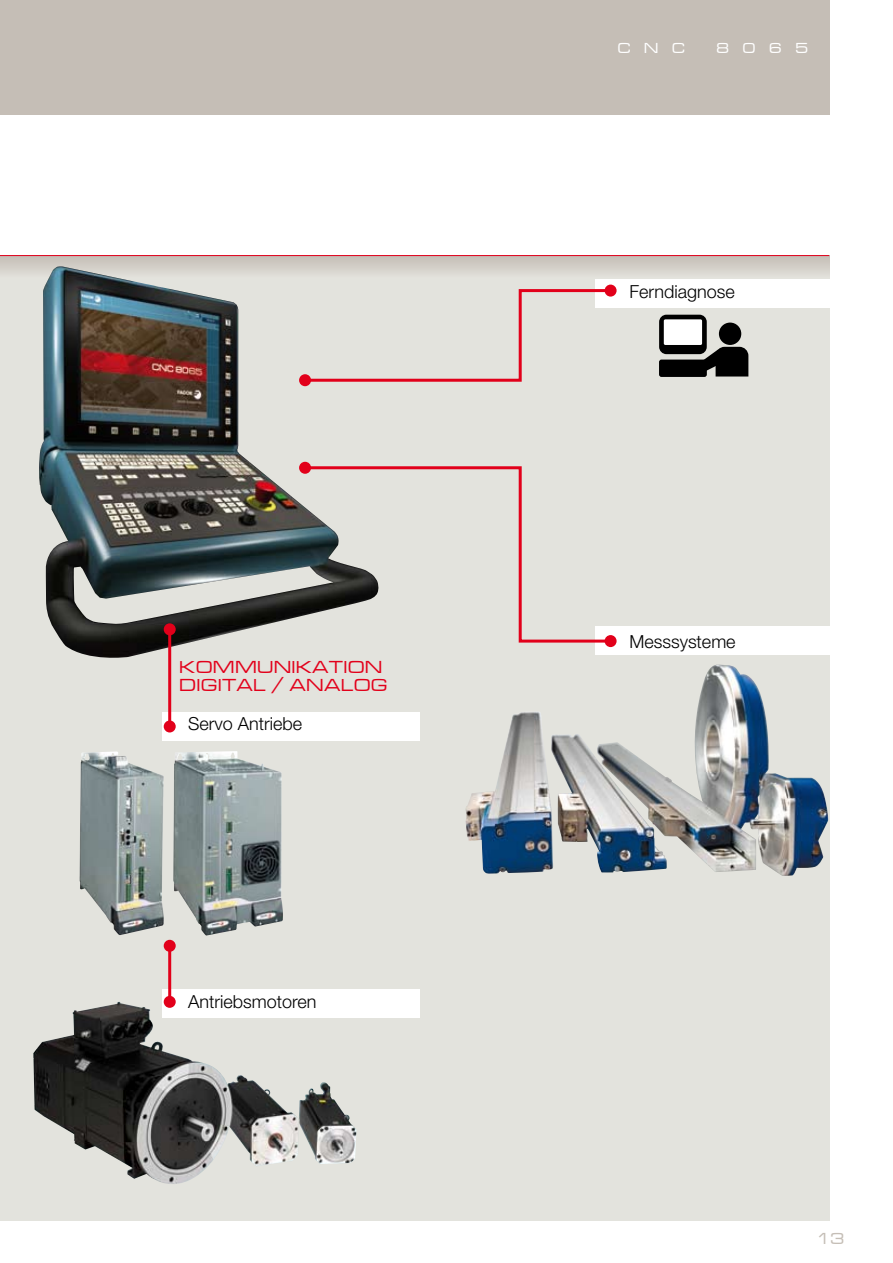
<style>
.page{position:relative;width:893px;height:1263px;background:#fff}
.page>*{position:absolute;margin:0;border:0;box-sizing:border-box;transform-origin:0 0}
.t1{font:300 18px "Helvetica Neue LT Std";color:#000}
.t2{font:500 18px/18px "Microgramma D";letter-spacing:.05em;color:#e2001a}
.t3{font:500 16.5px "Microgramma D";color:#c5beb6}
.t4{font:500 15px "Microgramma D";letter-spacing:.925em;color:#fff}
</style>
<div class="page">
<div style="left:0;top:0;width:829px;height:115px;background:#c5beb6"></div>
<div style="left:0;top:255px;width:829px;height:965px;background:#e3e3dd"></div>
<div style="left:595px;top:279px;width:245px;height:29px;background:#fff"></div>
<div style="left:595px;top:626px;width:254px;height:29px;background:#fff"></div>
<div style="left:162px;top:711px;width:258px;height:29px;background:#fff"></div>
<div style="left:162px;top:989px;width:258px;height:28px;background:#fff"></div>
<svg style="left:0;top:256px;width:829px;height:17px;background:#cec8c1"></svg>
<img style="left:39px;top:266px;width:340px;height:396px">
<img style="left:173px;top:751px;width:110px;height:185px">
<img style="left:33px;top:1002px;width:266px;height:182px">
<div style="left:659px;top:315px;width:48px;height:39px;background:#000;border-radius:7px"></div>
<div style="left:664px;top:319px;width:38px;height:26px;background:#fff;border-radius:2px"></div>
<div style="left:659px;top:360px;width:48px;height:17px;background:#000;border-radius:2px"></div>
<div style="left:719px;top:323px;width:22px;height:22px;background:#000;border-radius:50%"></div>
<svg style="left:695px;top:347px;width:53px;height:29px"></svg>
<hr style="left:0;top:255px;width:829px;height:1px;background:#e2001a">
<svg style="left:302px;top:288px;width:307px;height:95px"></svg>
<div style="left:605px;top:285px;width:12px;height:12px;background:#e2001a;border-radius:50%"></div>
<div style="left:299px;top:374px;width:12px;height:12px;background:#e2001a;border-radius:50%"></div>
<hr style="left:168px;top:629px;width:3px;height:97px;background:#e2001a">
<div style="left:164px;top:623px;width:12px;height:12px;background:#e2001a;border-radius:50%"></div>
<div style="left:164px;top:720px;width:12px;height:12px;background:#e2001a;border-radius:50%"></div>
<hr style="left:168px;top:946px;width:3px;height:56px;background:#e2001a">
<div style="left:164px;top:940px;width:12px;height:12px;background:#e2001a;border-radius:50%"></div>
<div style="left:164px;top:996px;width:12px;height:12px;background:#e2001a;border-radius:50%"></div>
<svg style="left:302px;top:465px;width:312px;height:179px"></svg>
<div style="left:605px;top:635px;width:12px;height:12px;background:#e2001a;border-radius:50%"></div>
<div style="left:299px;top:462px;width:12px;height:12px;background:#e2001a;border-radius:50%"></div>
<img style="left:79px;top:751px;width:85px;height:184px">
<img style="left:465px;top:665px;width:364px;height:211px">
<p class="t2" style="left:180px;top:657px;width:209px">KOMMUNIKATION<br>DIGITAL / ANALOG</p>
<p class="t1" style="left:188px;top:713px;width:116px">Servo Antriebe</p>
<p class="t1" style="left:188px;top:990px;width:130px">Antriebsmotoren</p>
<p class="t4" style="left:618px;top:39px;width:69px">CNC</p>
<p class="t4" style="left:716px;top:39px;width:93px">8065</p>
<p class="t1" style="left:629px;top:280px;width:107px">Ferndiagnose</p>
<p class="t1" style="left:629px;top:630px;width:108px">Messsysteme</p>
<p class="t3" style="left:817px;top:1228px;width:29px">13</p>
</div>
